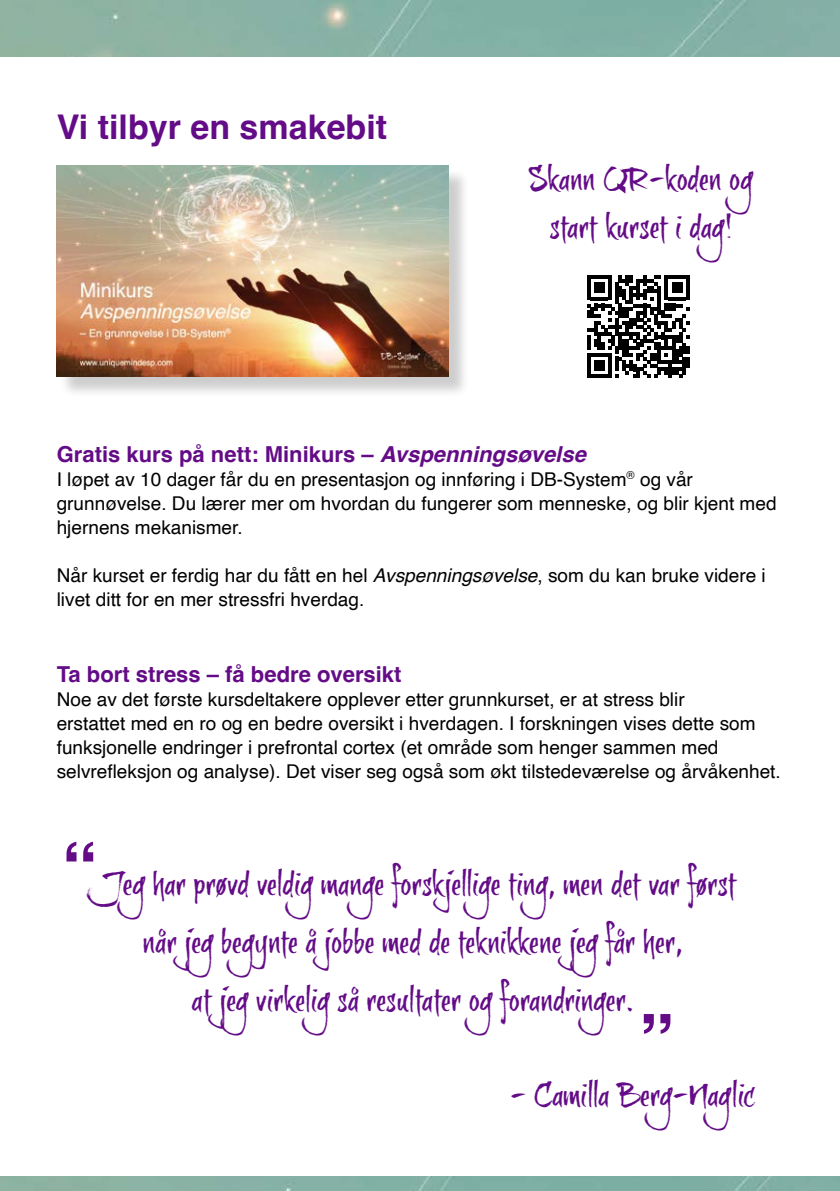
<style>
.page{position:relative;width:840px;height:1191px;background:#fff}
.page>*{position:absolute;margin:0;border:0;box-sizing:border-box;transform-origin:0 0}
.t1{font:700 72px "Helvetica";color:#640c87}
.t2{font:700 34px "Helvetica";color:#640c87}
.t3{font:32px/58px "brushtip Texe";letter-spacing:.02em;color:#640c87;text-align:center}
.t4{font:700 22px "Helvetica";color:#640c87}
.t5{font:19px/24px "Helvetica";color:#000}
.s1{font-style:italic}
</style>
<div class="page">
<img style="left:0;top:0;width:839px;height:57px">
<img style="left:0;top:1176px;width:839px;height:15px">
<div style="left:60px;top:168px;width:410px;height:230px;background:#000;opacity:.2"></div>
<img style="left:57px;top:165px;width:391px;height:211px">
<svg style="left:617px;top:183px;width:8px;height:11px"></svg>
<svg style="left:587px;top:275px;width:102px;height:103px"></svg>
<hr style="left:685px;top:357px;width:4px;height:10px;background:#000">
<h2 class="t2" style="left:57px;top:106px;width:332px">Vi tilbyr en smakebit</h2>
<h3 class="t3" style="left:529px;top:154px;width:241px;line-height:48px">Skann OR-koden og start kurset i dag!</h3>
<p class="t4" style="left:57px;top:440px;width:530px">Gratis kurs på nett: Minikurs – <span class="s1">Avspenningsøvelse</span></p>
<p class="t5" style="left:57px;top:467px;width:721px">I løpet av 10 dager får du en presentasjon og innføring i DB-System<sup>®</sup> og vår grunnøvelse. Du lærer mer om hvordan du fungerer som menneske, og blir kjent med hjernens mekanismer.</p>
<p class="t5" style="left:57px;top:563px;width:710px">Når kurset er ferdig har du fått en hel <span class="s1">Avspenningsøvelse</span>, som du kan bruke videre i livet ditt for en mer stressfri hverdag.</p>
<p class="t4" style="left:57px;top:660px;width:346px">Ta bort stress – få bedre oversikt</p>
<p class="t5" style="left:57px;top:687px;width:725px">Noe av det første kursdeltakere opplever etter grunnkurset, er at stress blir<br>erstattet med en ro og en bedre oversikt i hverdagen. I forskningen vises dette som funksjonelle endringer i prefrontal cortex (et område som henger sammen med selvrefleksjon og analyse). Det viser seg også som økt tilstedeværelse og årvåkenhet.</p>
<h1 class="t1" style="left:62px;top:824px;width:37px">“</h1>
<h3 class="t3" style="left:88px;top:854px;width:648px">Jeghar prøvd veldigmange forskjellige ting, men det var først når jegbegynte å jobbe med de teknikkene jegfår her,<br>at jegvirkeligså resultater ogforandringer.</h3>
<h1 class="t1" style="left:638px;top:996px;width:37px">ˮ</h1>
<h3 class="t3" style="left:510px;top:1065px;width:245px">– Camilla Berg-Naglic</h3>
</div>
